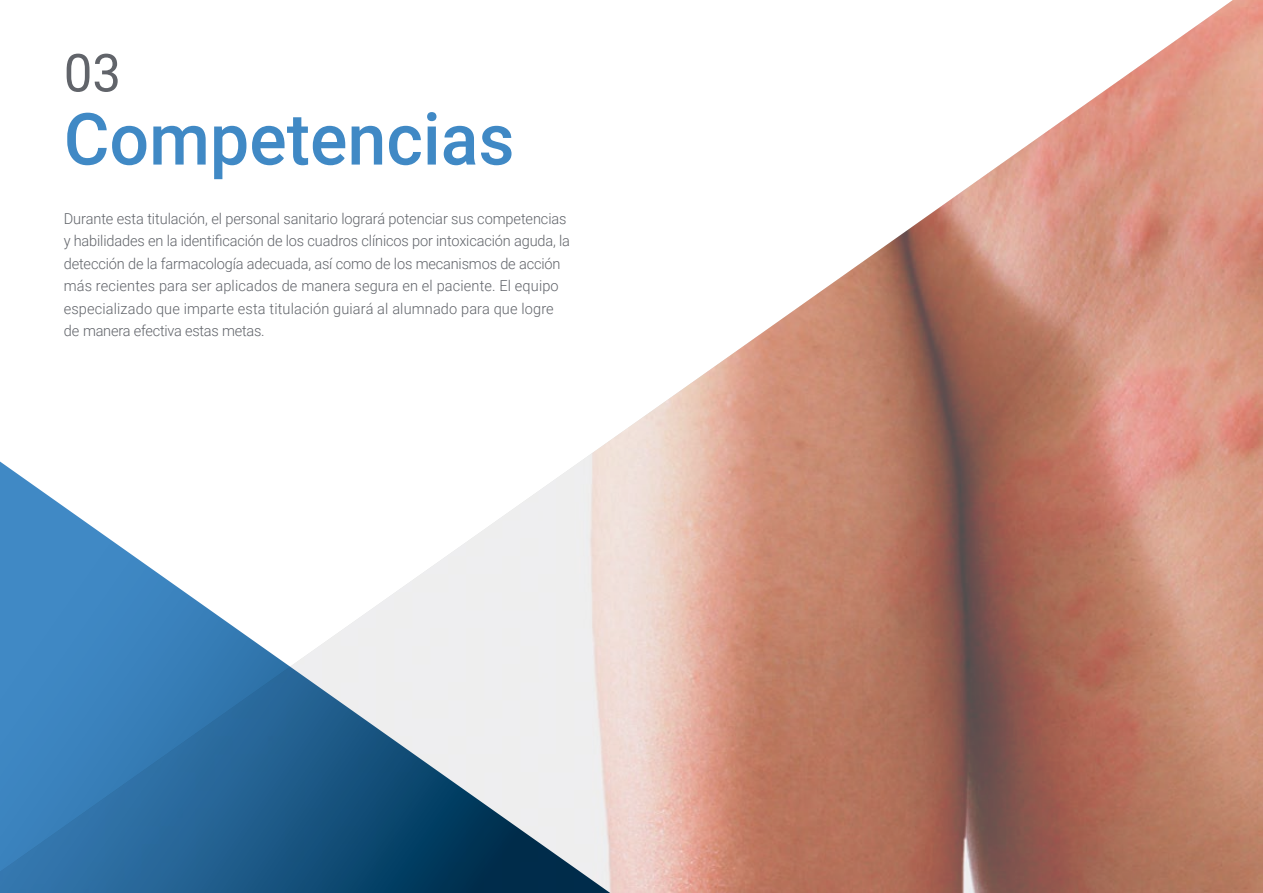
<style>
.page{position:relative;width:1263px;height:893px;background:#fff}
.page>*{position:absolute;margin:0;border:0;box-sizing:border-box;transform-origin:0 0}
.t1{font:500 72px "Roboto";color:#4089c5}
.t2{font:52.5px "Roboto";color:#61646a}
.t3{font:300 15px/22.5px "Roboto";letter-spacing:-.005em;color:#61646a}
</style>
<div class="page">
<img style="left:602px;top:0;width:661px;height:893px">
<svg style="left:0;top:446px;width:640px;height:447px"></svg>
<h2 class="t2" style="left:64px;top:36px;width:59px">03</h2>
<h1 class="t1" style="left:64px;top:89px;width:452px">Competencias</h1>
<p class="t3" style="left:64px;top:207px;width:508px">Durante esta titulación, el personal sanitario logrará potenciar sus competencias y habilidades en la identificación de los cuadros clínicos por intoxicación aguda, la detección de la farmacología adecuada, así como de los mecanismos de acción más recientes para ser aplicados de manera segura en el paciente. El equipo especializado que imparte esta titulación guiará al alumnado para que logre de manera efectiva estas metas.</p>
</div>
